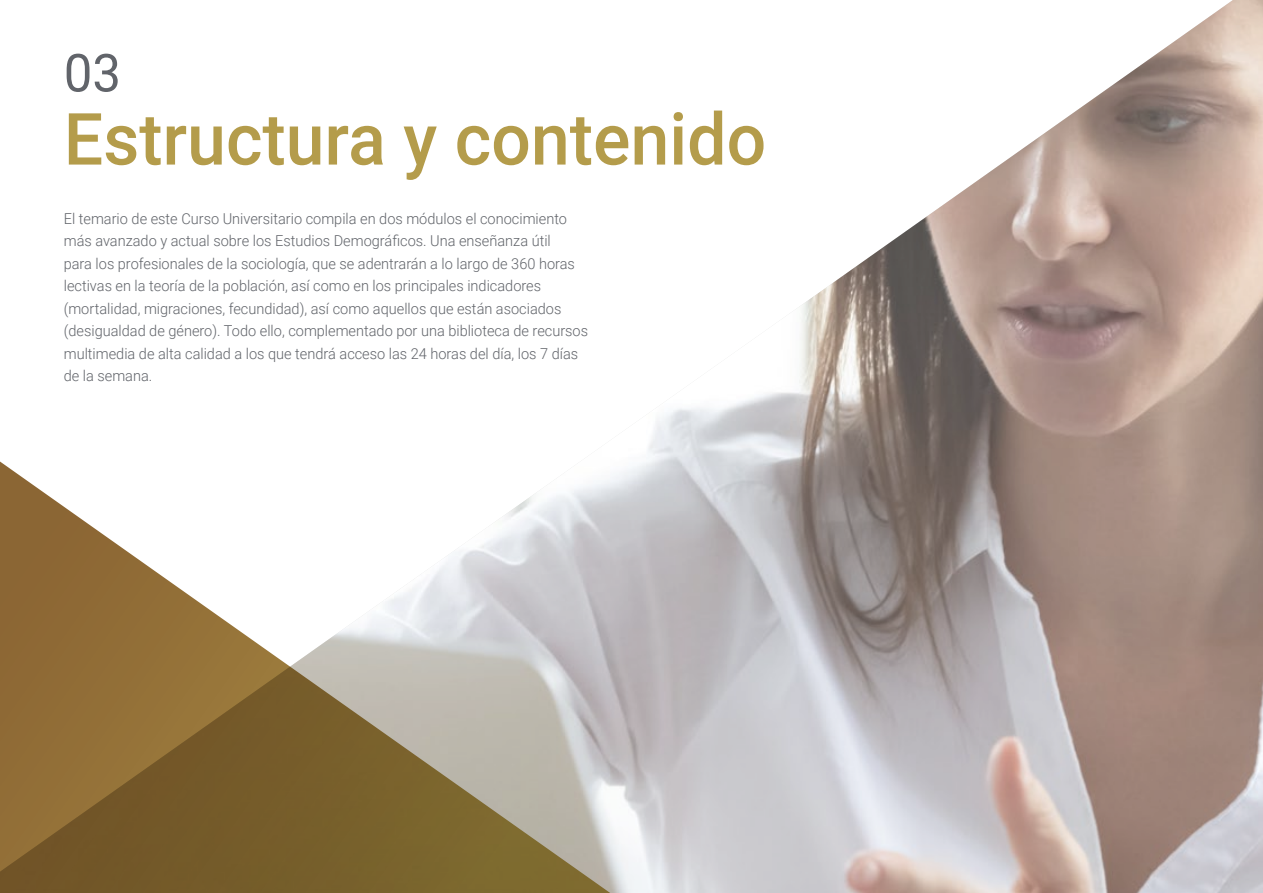
<style>
.page{position:relative;width:1263px;height:893px;background:#fff}
.page>*{position:absolute;margin:0;border:0;box-sizing:border-box;transform-origin:0 0}
.t1{font:500 72px "Roboto";color:#b49c4b}
.t2{font:52.5px "Roboto";color:#61646a}
.t3{font:300 15px/22.5px "Roboto";color:#61646a}
</style>
<div class="page">
<img style="left:640px;top:0;width:623px;height:893px">
<svg style="left:0;top:461px;width:640px;height:432px"></svg>
<h2 class="t2" style="left:64px;top:36px;width:59px">03</h2>
<h1 class="t1" style="left:64px;top:89px;width:704px">Estructura y contenido</h1>
<p class="t3" style="left:64px;top:207px;width:526px">El temario de este Curso Universitario compila en dos módulos el conocimiento más avanzado y actual sobre los Estudios Demográficos. Una enseñanza útil<br>para los profesionales de la sociología, que se adentrarán a lo largo de 360 horas lectivas en la teoría de la población, así como en los principales indicadores (mortalidad, migraciones, fecundidad), así como aquellos que están asociados (desigualdad de género). Todo ello, complementado por una biblioteca de recursos multimedia de alta calidad a los que tendrá acceso las 24 horas del día, los 7 días de la semana.</p>
</div>
